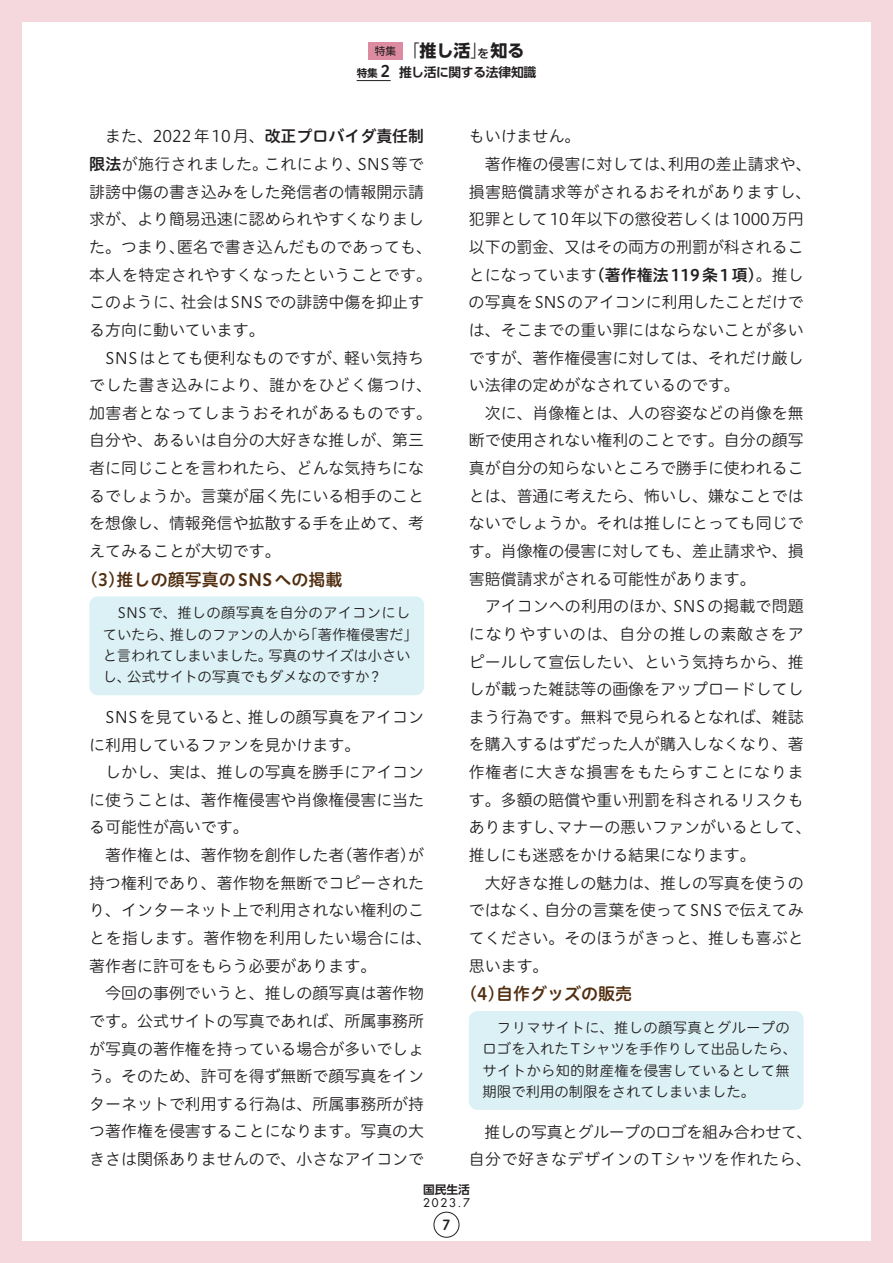
<style>
.page{position:relative;width:893px;height:1263px;background:#fff}
.page>*{position:absolute;margin:0;border:0;box-sizing:border-box;transform-origin:0 0}
.t1{font:16.95px "Hiragino UD Sans R Std W6";color:#512e10}
.t2{font:700 16.95px "UD Shin Go Pro";color:#231f20}
.t3{font:15.9px/27.6px "Hiragino UD Sans R Std W3";color:#231f20;text-align:justify}
.t4{font:15.9px "Hiragino UD Sans R Std W6";letter-spacing:.005em;color:#231f20}
.t5{font:15.9px "Hiragino UD Sans R Std W3";letter-spacing:.025em;color:#231f20}
.t6{font:14.4px/21.3px "Hiragino UD Sans R Std W3";color:#231f20}
.t7{font:14.4px/21.3px "Hiragino UD Sans R Std W3";letter-spacing:.02em;color:#231f20}
.t8{font:13.8px "Hiragino UD Sans R Std W6";color:#231f20}
.t9{font:700 12.75px "UD Shin Go Pro De";letter-spacing:-.025em;color:#231f20}
.t10{font:500 11.7px "Futura Std";color:#231f20}
.t11{font:700 11.7px "UD Shin Go Pro De";color:#231f20}
.s1{font-weight:400;font-size:10.65px}
.s2{font-weight:300}
.s3{font-weight:500;font-size:11.85px}
.s4{font-family:"UD Shin M Go Pro De";font-size:10.65px}
.s5{font-family:"Hiragino UD Sans R Std W6";font-weight:400;font-size:15.9px}
.s6{font-family:"Hiragino UD Sans R Std W6"}
.s7{font-family:"Hiragino UD Sans R Std W3"}
</style>
<div class="page">
<div style="left:0;top:0;width:21px;height:1263px;background:#f4d8de"></div>
<div style="left:0;top:1242px;width:893px;height:21px;background:#f4d8de"></div>
<div style="left:0;top:0;width:893px;height:21px;background:#f4d8de"></div>
<div style="left:872px;top:0;width:21px;height:1263px;background:#f4d8de"></div>
<div style="left:368px;top:43px;width:34px;height:17px;background:#dd8ba1"></div>
<hr style="left:357px;top:80px;width:34px;height:1px;background:#231f20">
<div style="left:469px;top:1011px;width:335px;height:99px;background:#dcf1f5;border-radius:9px"></div>
<div style="left:89px;top:596px;width:335px;height:99px;background:#dcf1f5;border-radius:9px"></div>
<div style="left:434px;top:1212px;width:25px;height:25px;border:1px solid #231f20;border-radius:50%"></div>
<p class="t2" style="left:375px;top:37px;width:151px"><span class="s1">特集</span> <span class="s2">「</span>推し活<span class="s2">」</span><span class="s3">を</span>知る</p>
<p class="t9" style="left:357px;top:62px;width:181px"><span class="s4">特集</span> <span class="s5">2</span> 推し活に関する法律知識</p>
<p class="t3" style="left:89px;top:122px;width:344px;text-align:left;text-indent:16px">また、2022年 10月、<span class="s6">改正プロバイダ責任制限法</span>が施行されました。これにより、SNS等で誹謗中傷の書き込みをした発信者の情報開示請求が、より簡易迅速に認められやすくなりました。つまり、匿名で書き込んだものであっても、本人を特定されやすくなったということです。このように、社会はSNSでの誹謗中傷を抑止する方向に動いています。</p>
<p class="t3" style="left:89px;top:343px;width:344px;text-align:left;text-indent:16px">SNSはとても便利なものですが、軽い気持ちでした書き込みにより、誰かをひどく傷つけ、加害者となってしまうおそれがあるものです。自分や、あるいは自分の大好きな推しが、第三者に同じことを言われたら、どんな気持ちになるでしょうか。言葉が届く先にいる相手のことを想像し、情報発信や拡散する手を止めて、考えてみることが大切です。</p>
<p class="t1" style="left:81px;top:566px;width:263px">（3）推しの顔写真のSNSへの掲載</p>
<p class="t6" style="left:103px;top:601px;width:316px;text-indent:15px">SNSで、推しの顔写真を自分のアイコンにしていたら、推しのファンの人から「著作権侵害だ」と言われてしまいました。写真のサイズは小さいし、公式サイトの写真でもダメなのですか ?</p>
<p class="t3" style="left:89px;top:702px;width:336px;text-indent:16px">SNSを見ていると、推しの顔写真をアイコンに利用しているファンを見かけます。</p>
<p class="t3" style="left:89px;top:757px;width:336px;text-indent:16px">しかし、実は、推しの写真を勝手にアイコンに使うことは、著作権侵害や肖像権侵害に当たる可能性が高いです。</p>
<p class="t3" style="left:89px;top:840px;width:344px;text-align:left;text-indent:16px">著作権とは、著作物を創作した者（著作者）が持つ権利であり、著作物を無断でコピーされたり、インターネット上で利用されない権利のことを指します。著作物を利用したい場合には、著作者に許可をもらう必要があります。</p>
<p class="t3" style="left:89px;top:978px;width:336px;text-indent:16px">今回の事例でいうと、推しの顔写真は著作物です。公式サイトの写真であれば、所属事務所が写真の著作権を持っている場合が多いでしょう。そのため、許可を得ず無断で顔写真をインターネットで利用する行為は、所属事務所が持つ著作権を侵害することになります。写真の大きさは関係ありませんので、小さなアイコンで</p>
<p class="t3" style="left:469px;top:122px;width:113px">もいけません。</p>
<p class="t3" style="left:485px;top:149px;width:328px">著作権の侵害に対しては、利用の差止請求や、</p>
<p class="t5" style="left:469px;top:180px;width:344px">損害賠償請求等がされるおそれがありますし、</p>
<p class="t3" style="left:469px;top:205px;width:337px">犯罪として10年以下の懲役若しくは1000万円</p>
<p class="t3" style="left:469px;top:232px;width:336px">以下の罰金、又はその両方の刑罰が科されるこ</p>
<p class="t4" style="left:469px;top:263px;width:336px"><span class="s7">とになっています</span>（著作権法119条1項）<span class="s7">。推し</span></p>
<p class="t3" style="left:469px;top:288px;width:337px">の写真をSNSのアイコンに利用したことだけでは、そこまでの重い罪にはならないことが多いですが、著作権侵害に対しては、それだけ厳しい法律の定めがなされているのです。</p>
<p class="t3" style="left:469px;top:398px;width:336px;text-indent:16px">次に、肖像権とは、人の容姿などの肖像を無断で使用されない権利のことです。自分の顔写真が自分の知らないところで勝手に使われることは、普通に考えたら、怖いし、嫌なことではないでしょうか。それは推しにとっても同じです。肖像権の侵害に対しても、差止請求や、損害賠償請求がされる可能性があります。</p>
<p class="t3" style="left:469px;top:592px;width:344px;text-align:left;text-indent:16px">アイコンへの利用のほか、SNSの掲載で問題になりやすいのは、自分の推しの素敵さをアピールして宣伝したい、という気持ちから、推しが載った雑誌等の画像をアップロードしてしまう行為です。無料で見られるとなれば、雑誌を購入するはずだった人が購入しなくなり、著作権者に大きな損害をもたらすことになります。多額の賠償や重い刑罰を科されるリスクもありますし、マナーの悪いファンがいるとして、推しにも迷惑をかける結果になります。</p>
<p class="t3" style="left:469px;top:868px;width:336px;text-indent:16px">大好きな推しの魅力は、推しの写真を使うのではなく、自分の言葉を使ってSNSで伝えてみてください。そのほうがきっと、推しも喜ぶと思います。</p>
<p class="t1" style="left:460px;top:981px;width:173px">（4）自作グッズの販売</p>
<p class="t7" style="left:483px;top:1016px;width:316px;text-indent:14px">フリマサイトに、推しの顔写真とグループのロゴを入れたTシャツを手作りして出品したら、サイトから知的財産権を侵害しているとして無期限で利用の制限をされてしまいました。</p>
<p class="t3" style="left:469px;top:1117px;width:345px;text-align:right">推しの写真とグループのロゴを組み合わせて、自分で好きなデザインのTシャツを作れたら、</p>
<p class="t11" style="left:423px;top:1179px;width:48px">国民生活</p>
<p class="t10" style="left:423px;top:1196px;width:48px">2023.7</p>
<p class="t8" style="left:442px;top:1214px;width:10px">7</p>
</div>
